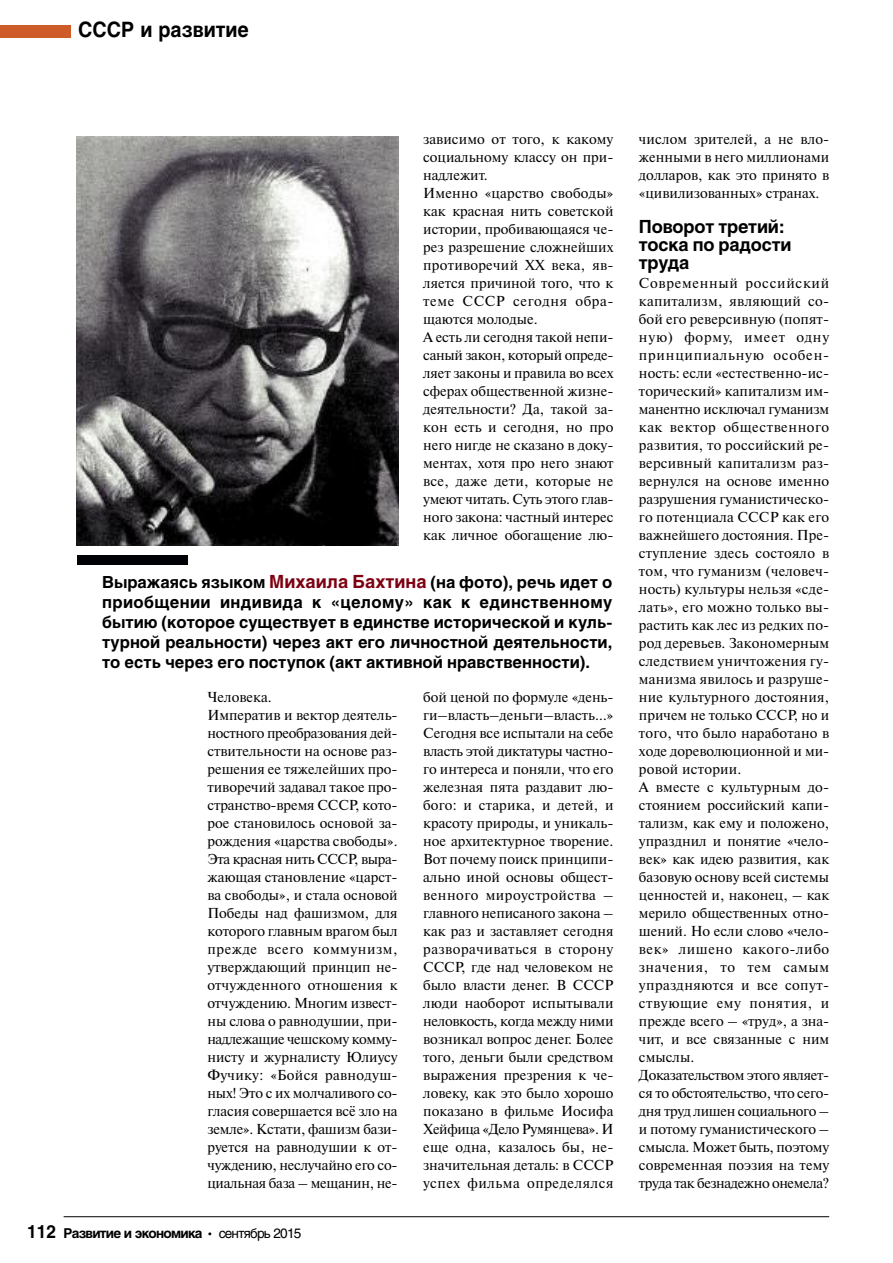
<style>
.page{position:relative;width:893px;height:1263px;background:#fff}
.page>*{position:absolute;margin:0;border:0;box-sizing:border-box;transform-origin:0 0}
.t1{font:700 21px "Helios";color:#000;scale:.93 1}
.t2{font:700 18px/18px "Helios";letter-spacing:-.01em;color:#000}
.t3{font:700 16.5px/20px "Helios";color:#000;text-align:justify}
.t4{font:14.4px/18px "Newton C";color:#000}
.t5{font:700 13.5px "Helios";letter-spacing:-.055em;color:#000}
.s1{font-size:18px;color:#7d0010}
.s2{font-size:18px}
.s3{font-weight:400}
</style>
<div class="page">
<hr style="left:64px;top:1216px;width:765px;height:1px;background:#000">
<div style="left:0;top:26px;width:70px;height:12px;background:#ce5c28"></div>
<img style="left:77px;top:136px;width:322px;height:410px">
<div style="left:77px;top:556px;width:111px;height:9px;background:#000107"></div>
<h1 class="t1" style="left:78px;top:22px;width:185px">СССР и развитие</h1>
<p class="t4" style="left:423px;top:130px;width:192px">зависимо от того, к какому социальному классу он при&shy;надлежит.<br>Именно «царство свободы» как красная нить советской истории, пробивающаяся че&shy;рез разрешение сложнейших противоречий XX века, яв&shy;ляется причиной того, что к теме СССР сегодня обра&shy;щаются молодые.<br>А есть ли сегодня такой непи&shy;саный закон, который опреде&shy;ляет законы и правила во всех сферах общественной жизне&shy;деятельности? Да, такой за&shy;кон есть и сегодня, но про него нигде не сказано в доку&shy;ментах, хотя про него знают все, даже дети, которые не умеют читать. Суть этого глав&shy;ного закона: частный интерес как личное обогащение лю-</p>
<p class="t3" style="left:102px;top:574px;width:512px">Выражаясь языком <span class="s1">Михаила Бахтина</span> (на фото), речь идет о приобщении индивида к «целому» как к единственному бытию (которое существует в единстве исторической и куль&shy;турной реальности) через акт его личностной деятельности, то есть через его поступок (акт активной нравственности).</p>
<p class="t4" style="left:207px;top:688px;width:192px">Человека.<br>Императив и вектор деятель&shy;ностного преобразования дей&shy;ствительности на основе раз&shy;решения ее тяжелейших про&shy;тиворечий задавал такое про&shy;странство-время СССР, кото&shy;рое становилось основой за&shy;рождения «царства свободы».<br>Эта красная нить СССР, выра&shy;жающая становление «царст&shy;ва свободы», и стала основой<br>Победы над фашизмом, для которого главным врагом был прежде всего коммунизм, утверждающий принцип не&shy;отчужденного отношения к отчуждению. Многим извест&shy;ны слова о равнодушии, при&shy;надлежащие чешскому комму&shy;нисту и журналисту Юлиусу<br>Фучику: «Бойся равнодуш&shy;ных! Это с их молчаливого со&shy;гласия совершается всё зло на земле». Кстати, фашизм бази&shy;руется на равнодушии к от&shy;чуждению, неслучайно его со&shy;циальная база – мещанин, не-</p>
<p class="t5" style="left:27px;top:1228px;width:276px"><span class="s2">112</span> Развитие и экономика <span class="s3">сентябрь 2015</span></p>
<p class="t4" style="left:423px;top:688px;width:192px;text-align:justify">бой ценой по формуле «день&shy;ги–власть–деньги–власть…» Сегодня все испытали на себе власть этой диктатуры частно&shy;го интереса и поняли, что его железная пята раздавит лю&shy;бого: и старика, и детей, и красоту природы, и уникаль&shy;ное архитектурное творение.<br>Вот почему поиск принципи&shy;ально иной основы общест&shy;венного мироустройства – главного неписаного закона – как раз и заставляет сегодня разворачиваться в сторону СССР, где над человеком не было власти денег. В СССР люди наоборот испытывали неловкость, когда между ними возникал вопрос денег. Более того, деньги были средством выражения презрения к че&shy;ловеку, как это было хорошо показано в фильме Иосифа Хейфица «Дело Румянцева». И еще одна, казалось бы, не&shy;значительная деталь: в СССР успех фильма определялся</p>
<p class="t4" style="left:639px;top:130px;width:192px;text-align:justify">числом зрителей, а не вло&shy;женными в него миллионами долларов, как это принято в «цивилизованных» странах.</p>
<p class="t2" style="left:639px;top:219px;width:154px">Поворот третий: тоска по радости труда</p>
<p class="t4" style="left:639px;top:274px;width:192px">Современный российский капитализм, являющий со&shy;бой его реверсивную (попят&shy;ную) форму, имеет одну принципиальную особен&shy;ность: если «естественно-ис&shy;торический» капитализм им&shy;манентно исключал гуманизм как вектор общественного развития, то российский ре&shy;версивный капитализм раз&shy;вернулся на основе именно разрушения гуманистическо&shy;го потенциала СССР как его важнейшего достояния. Пре&shy;ступление здесь состояло в том, что гуманизм (человеч&shy;ность) культуры нельзя «сде&shy;лать», его можно только вы&shy;растить как лес из редких по&shy;род деревьев. Закономерным следствием уничтожения гу&shy;манизма явилось и разруше&shy;ние культурного достояния, причем не только СССР, но и того, что было наработано в ходе дореволюционной и ми&shy;ровой истории.<br>А вместе с культурным до&shy;стоянием российский капи&shy;тализм, как ему и положено, упразднил и понятие «чело&shy;век» как идею развития, как базовую основу всей системы ценностей и, наконец, – как мерило общественных отно&shy;шений. Но если слово «чело&shy;век» лишено какого-либо значения, то тем самым упраздняются и все сопут&shy;ствующие ему понятия, и прежде всего – «труд», а зна&shy;чит, и все связанные с ним смыслы.<br>Доказательством этого являет&shy;ся то обстоятельство, что сего&shy;дня труд лишен социального – и потому гуманистического – смысла. Может быть, поэтому современная поэзия на тему труда так безнадежно онемела?</p>
</div>
